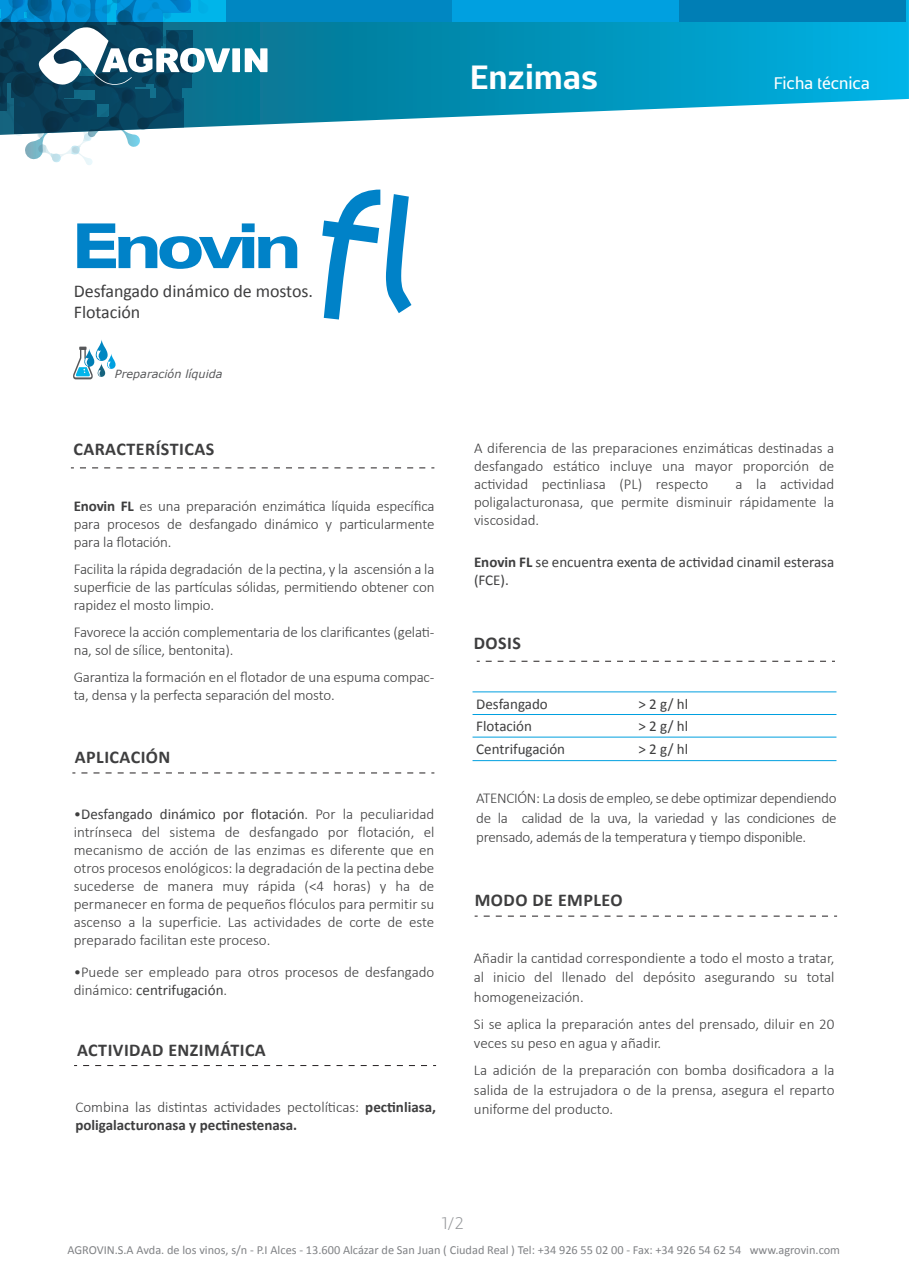
<style>
.page{position:relative;width:909px;height:1276px;background:#fff}
.page>*{position:absolute;margin:0;border:0;box-sizing:border-box;transform-origin:0 0}
.t1{font:146.55px "Prawn Handwrite";color:#0082c8}
.t2{font:900 expanded 61.95px "Zurich BT";letter-spacing:-.06em;color:#0082c8}
.t3{font:700 33px "Centuma";letter-spacing:.01em;color:#fff}
.t4{font:700 18px "Calibri";letter-spacing:.025em;color:#3e3e3f}
.t5{font:18px/21px "Calibri";letter-spacing:-.005em;color:#3e3e3f}
.t6{font:16.5px "Centuma";letter-spacing:-.01em;color:#fff}
.t7{font:300 16.5px "Centuma";color:#939598}
.t8{font:300 15px/18px "Calibri";letter-spacing:-.01em;color:#3e3e3f;text-align:justify}
.t9{font:15px/18px "Calibri";color:#3e3e3f}
.t10{font:700 15px/18px "Calibri";color:#3e3e3f}
.t11{font:12.3px "Calibri";color:#808285}
.t12{font:italic 11.25px "Verdana";color:#57585a}
.s1{font-weight:700}
.s2{font-weight:400}
.s3{font-weight:300}
</style>
<div class="page">
<svg style="left:230px;top:0;width:678px;height:126px;background:#22a1c2"></svg>
<div style="left:679px;top:0;width:227px;height:22px;background:#007eb5"></div>
<div style="left:452px;top:0;width:227px;height:22px;background:#00a0e0"></div>
<div style="left:225px;top:0;width:227px;height:22px;background:#0087c2"></div>
<svg style="left:81px;top:772px;width:353px;height:1px"></svg>
<svg style="left:483px;top:915px;width:354px;height:1px"></svg>
<svg style="left:80px;top:467px;width:354px;height:1px"></svg>
<svg style="left:83px;top:1065px;width:353px;height:1px"></svg>
<svg style="left:485px;top:660px;width:350px;height:1px"></svg>
<hr style="left:472px;top:714px;width:364px;height:1px;background:#00a0e0">
<hr style="left:472px;top:736px;width:364px;height:1px;background:#00a0e0">
<hr style="left:472px;top:691px;width:364px;height:1px;background:#00a0e0">
<hr style="left:472px;top:760px;width:364px;height:1px;background:#00a0e0">
<svg style="left:0;top:0;width:230px;height:165px"></svg>
<div style="left:232px;top:48px;width:8px;height:24px;background:#fff"></div>
<svg style="left:245px;top:48px;width:22px;height:24px"></svg>
<svg style="left:96px;top:339px;width:12px;height:22px"></svg>
<svg style="left:107px;top:353px;width:8px;height:16px"></svg>
<svg style="left:98px;top:363px;width:7px;height:14px"></svg>
<svg style="left:107px;top:361px;width:4px;height:7px"></svg>
<svg style="left:73px;top:346px;width:28px;height:33px"></svg>
<h3 class="t3" style="left:470px;top:54px;width:129px">Enzimas</h3>
<p class="t6" style="left:773px;top:71px;width:98px">Ficha técnica</p>
<h2 class="t2" style="left:72px;top:209px;width:230px">Enovin</h2>
<p class="t5" style="left:74px;top:279px;width:241px">Desfangado dinámico de mostos.<br>Flotación</p>
<h1 class="t1" style="left:319px;top:167px;width:101px">fl</h1>
<p class="t12" style="left:115px;top:367px;width:109px">Preparación líquida</p>
<p class="t4" style="left:73px;top:438px;width:142px">CARACTERÍSTICAS</p>
<p class="t8" style="left:74px;top:497px;width:362px"><span class="s1">Enovin FL</span> es una preparación enzimática líquida específica para procesos de desfangado dinámico y particularmente para la flotación.</p>
<p class="t8" style="left:74px;top:560px;width:362px">Facilita la rápida degradación de la pectina, y la ascensión a la superficie de las partículas sólidas, permitiendo obtener con rapidez el mosto limpio.</p>
<p class="t8" style="left:74px;top:623px;width:362px">Favorece la acción complementaria de los clarificantes (gelati&shy;na, sol de sílice, bentonita).</p>
<p class="t8" style="left:74px;top:668px;width:362px">Garantiza la formación en el flotador de una espuma compac&shy;ta, densa y la perfecta separación del mosto.</p>
<p class="t4" style="left:75px;top:746px;width:97px">APLICACIÓN</p>
<p class="t8" style="left:74px;top:805px;width:362px">•<span class="s2">Desfangado dinámico por flotación</span>. Por la peculiaridad intrínseca del sistema de desfangado por flotación, el mecanismo de acción de las enzimas es diferente que en otros procesos enológicos: la degradación de la pectina debe sucederse de manera muy rápida (&lt;4 horas) y ha de permanecer en forma de pequeños flóculos para permitir su ascenso a la superficie. Las actividades de corte de este preparado facilitan este proceso.</p>
<p class="t8" style="left:74px;top:962px;width:362px">•Puede ser empleado para otros procesos de desfangado dinámico: <span class="s2">centrifugación</span>.</p>
<p class="t4" style="left:77px;top:1038px;width:190px">ACTIVIDAD ENZIMÁTICA</p>
<p class="t10" style="left:75px;top:1097px;width:362px"><span class="s3">Combina las distintas actividades pectolíticas:</span> pectinliasa, poligalacturonasa y pectinestenasa.</p>
<p class="t8" style="left:474px;top:439px;width:362px">A diferencia de las preparaciones enzimáticas destinadas a desfangado estático incluye una mayor proporción de actividad pectinliasa (PL) respecto</p>
<p class="t8" style="left:474px;top:475px;width:362px;text-indent:261px">a la actividad poligalacturonasa, que permite disminuir rápidamente la viscosidad.</p>
<p class="t9" style="left:474px;top:552px;width:362px"><span class="s1">Enovin FL</span> se encuentra exenta de actividad cinamil esterasa (FCE).</p>
<p class="t4" style="left:473px;top:631px;width:49px">DOSIS</p>
<p class="t9" style="left:476px;top:694px;width:73px">Desfangado</p>
<p class="t9" style="left:638px;top:694px;width:51px">&gt; 2 g/ hl</p>
<p class="t9" style="left:476px;top:716px;width:57px">Flotación</p>
<p class="t9" style="left:638px;top:716px;width:51px">&gt; 2 g/ hl</p>
<p class="t9" style="left:476px;top:739px;width:90px">Centrifugación</p>
<p class="t9" style="left:638px;top:739px;width:51px">&gt; 2 g/ hl</p>
<p class="t8" style="left:476px;top:788px;width:362px;line-height:19.5px">ATENCIÓN: La dosis de empleo, se debe optimizar dependiendo de la calidad de la uva, la variedad y las condiciones de prensado, además de la temperatura y tiempo disponible.</p>
<p class="t4" style="left:474px;top:889px;width:149px">MODO DE EMPLEO</p>
<p class="t8" style="left:474px;top:947px;width:362px;line-height:19.5px">Añadir la cantidad correspondiente a todo el mosto a tratar, al inicio del llenado del depósito asegurando su total homogeneización.</p>
<p class="t8" style="left:474px;top:1013px;width:362px;line-height:19.5px">Si se aplica la preparación antes del prensado, diluir en 20 veces su peso en agua y añadir.</p>
<p class="t8" style="left:474px;top:1060px;width:362px;line-height:19.5px">La adición de la preparación con bomba dosificadora a la salida de la estrujadora o de la prensa, asegura el reparto uniforme del producto.</p>
<p class="t7" style="left:441px;top:1211px;width:24px">1/2</p>
<p class="t11" style="left:67px;top:1242px;width:774px">AGROVIN.S.A Avda. de los vinos, s/n - P.I Alces - 13.600 Alcázar de San Juan ( Ciudad Real ) Tel: +34 926 55 02 00 - Fax: +34 926 54 62 54 www.agrovin.com</p>
</div>
